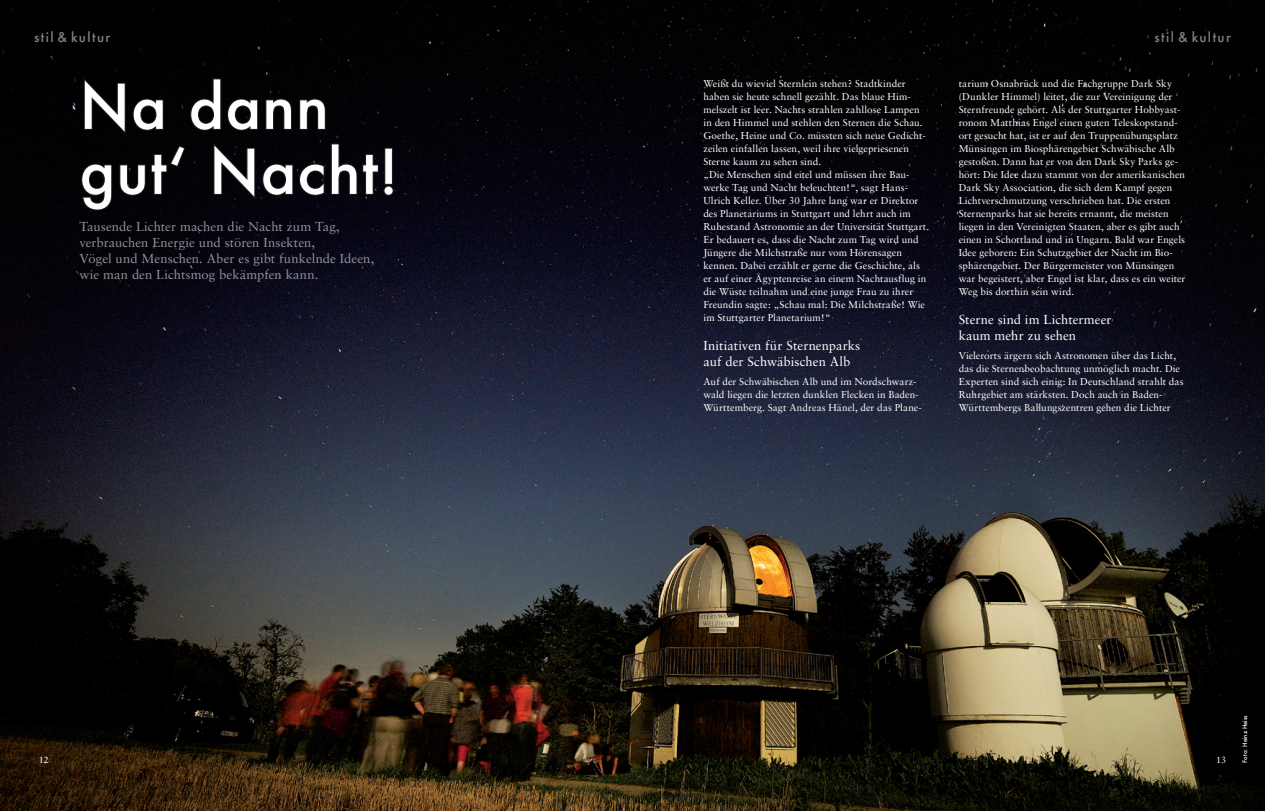
<style>
.page{position:relative;width:1265px;height:811px;background:#fff}
.page>*{position:absolute;margin:0;border:0;box-sizing:border-box;transform-origin:0 0}
.t1{font:500 60px/65px "Futura";letter-spacing:.015em;color:#fff}
.t2{font:13px/16px "Sabon CE";letter-spacing:.005em;color:#939598}
.t3{font:13px/16px "Sabon CE";letter-spacing:.005em;color:#fff}
.t4{font:500 13px "Futura";letter-spacing:.11em;color:#808285}
.t5{font:10px/13px "Sabon CE";letter-spacing:.005em;color:#fff}
.t6{font:9px "Sabon CE";color:#fff}
.t7{font:500 6px "Futura";color:#fff}
</style>
<div class="page">
<img style="left:0;top:0;width:1264px;height:811px">
<svg style="left:83px;top:76px;width:82px;height:61px"></svg>
<svg style="left:189px;top:77px;width:138px;height:55px"></svg>
<svg style="left:80px;top:144px;width:107px;height:67px"></svg>
<svg style="left:212px;top:141px;width:183px;height:61px"></svg>
<h2 class="t4" style="left:34px;top:28px;width:78px">stil &amp; kultur</h2>
<h2 class="t4" style="left:1154px;top:28px;width:78px">stil &amp; kultur</h2>
<h1 class="t1" style="left:79px;top:73px;width:320px">Na dann gut‘ Nacht!</h1>
<h2 class="t2" style="left:79px;top:218px;width:296px">Tausende Lichter machen die Nacht zum Tag, verbrauchen Energie und stören Insekten,<br>Vögel und Menschen. Aber es gibt funkelnde Ideen, wie man den Lichtsmog bekämpfen kann.</h2>
<p class="t5" style="left:703px;top:77px;width:227px">Weißt du wieviel Sternlein stehen? Stadtkinder haben sie heute schnell gezählt. Das blaue Him&shy;melszelt ist leer. Nachts strahlen zahllose Lampen in den Himmel und stehlen den Sternen die Schau.<br>Goethe, Heine und Co. müssten sich neue Gedicht&shy;zeilen einfallen lassen, weil ihre vielgepriesenen Sterne kaum zu sehen sind.<br>„Die Menschen sind eitel und müssen ihre Bau&shy;werke Tag und Nacht beleuchten!“, sagt Hans-- Ulrich Keller. Über 30 Jahre lang war er Direktor des Planetariums in Stuttgart und lehrt auch im Ruhestand Astronomie an der Universität Stuttgart.<br>Er bedauert es, dass die Nacht zum Tag wird und Jüngere die Milchstraße nur vom Hörensagen kennen. Dabei erzählt er gerne die Geschichte, als er auf einer Ägyptenreise an einem Nachtausflug in die Wüste teilnahm und eine junge Frau zu ihrer Freundin sagte: „Schau mal: Die Milchstraße! Wie im Stuttgarter Planetarium!“</p>
<h2 class="t3" style="left:703px;top:337px;width:158px">Initiativen für Sternenparks auf der Schwäbischen Alb</h2>
<p class="t5" style="left:703px;top:375px;width:220px">Auf der Schwäbischen Alb und im Nordschwarz&shy;wald liegen die letzten dunklen Flecken in Baden-<br>Württemberg. Sagt Andreas Hänel, der das Plane-</p>
<p class="t5" style="left:958px;top:77px;width:228px">tarium Osnabrück und die Fachgruppe Dark Sky (Dunkler Himmel) leitet, die zur Vereinigung der Sternfreunde gehört. Als der Stuttgarter Hobbyast&shy;ronom Matthias Engel einen guten Teleskopstand&shy;ort gesucht hat, ist er auf den Truppenübungsplatz Münsingen im Biosphärengebiet Schwäbische Alb gestoßen. Dann hat er von den Dark Sky Parks ge&shy;hört: Die Idee dazu stammt von der amerikanischen Dark Sky Association, die sich dem Kampf gegen Lichtverschmutzung verschrieben hat. Die ersten Sternenparks hat sie bereits ernannt, die meisten liegen in den Vereinigten Staaten, aber es gibt auch einen in Schottland und in Ungarn. Bald war Engels Idee geboren: Ein Schutzgebiet der Nacht im Bio&shy;sphärengebiet. Der Bürgermeister von Münsingen war begeistert, aber Engel ist klar, dass es ein weiter Weg bis dorthin sein wird.</p>
<h2 class="t3" style="left:958px;top:311px;width:154px">Sterne sind im Lichtermeer kaum mehr zu sehen</h2>
<p class="t5" style="left:958px;top:349px;width:226px">Vielerorts ärgern sich Astronomen über das Licht, das die Sternenbeobachtung unmöglich macht. Die Experten sind sich einig: In Deutschland strahlt das Ruhrgebiet am stärksten. Doch auch in Baden-Württembergs Ballungszentren gehen die Lichter</p>
<p class="t6" style="left:39px;top:755px;width:12px">12</p>
<p class="t6" style="left:1215px;top:755px;width:12px">13</p>
<p class="t7" style="left:1240px;top:762px;width:49px;rotate:-90deg">Foto: Heinz Heiss</p>
</div>
